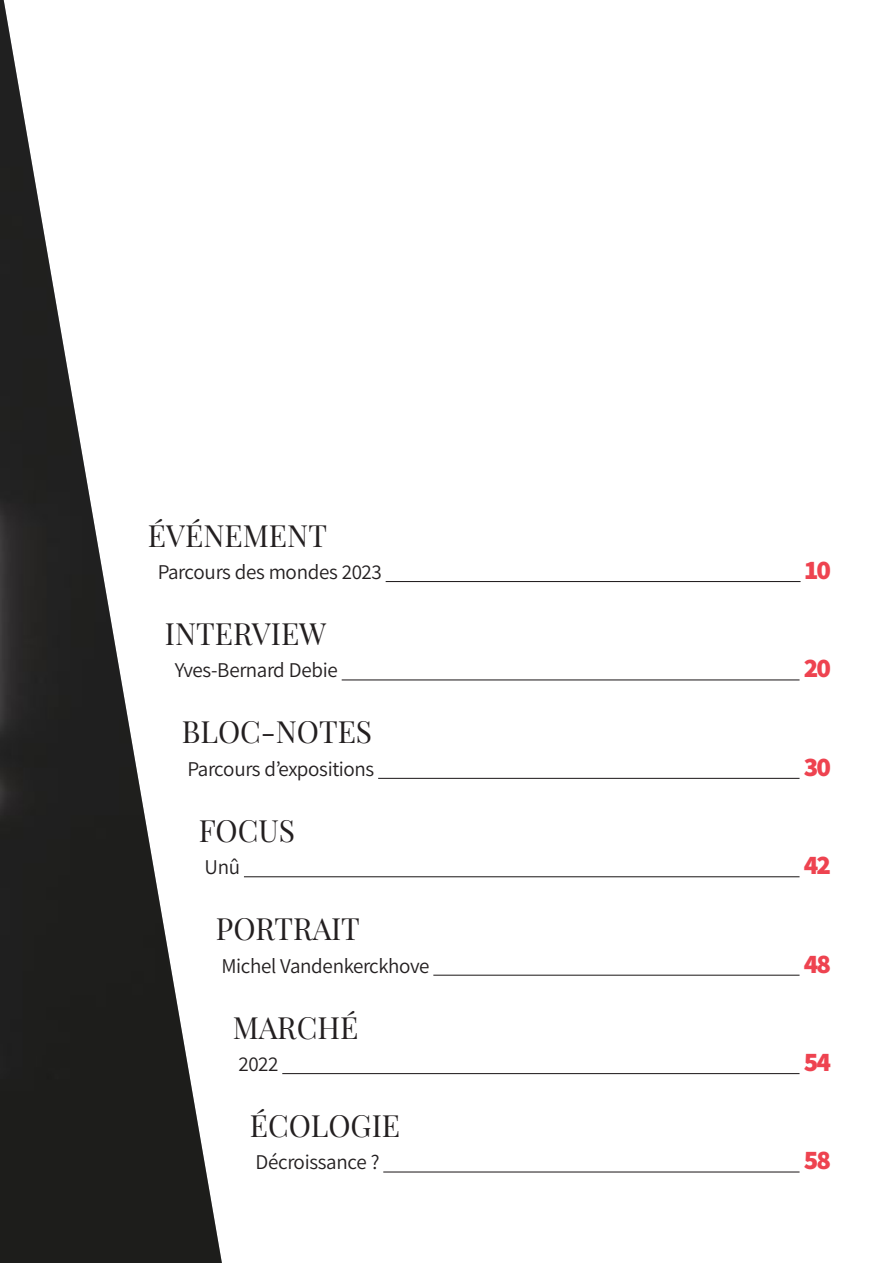
<style>
.page{position:relative;width:893px;height:1263px;background:#fff}
.page>*{position:absolute;margin:0;border:0;box-sizing:border-box;transform-origin:0 0}
.t1{font:30px "Playfair Display";color:#231f20}
.t2{font:800 27px "Assistant Roman";letter-spacing:-.07em;color:#ee4350}
.t3{font:21px "Assistant Roman";letter-spacing:-.015em;color:#231f20}
</style>
<div class="page">
<img style="left:0;top:0;width:222px;height:1263px">
<hr style="left:386px;top:581px;width:415px;height:1px;background:#231f20">
<hr style="left:342px;top:679px;width:457px;height:1px;background:#231f20">
<hr style="left:378px;top:778px;width:421px;height:1px;background:#231f20">
<hr style="left:244px;top:876px;width:555px;height:1px;background:#231f20">
<hr style="left:433px;top:975px;width:366px;height:1px;background:#231f20">
<hr style="left:282px;top:1073px;width:517px;height:1px;background:#231f20">
<hr style="left:383px;top:1171px;width:416px;height:1px;background:#231f20">
<h1 class="t1" style="left:148px;top:514px;width:181px">ÉVÉNEMENT</h1>
<p class="t3" style="left:158px;top:557px;width:226px">Parcours des mondes 2023</p>
<p class="t2" style="left:805px;top:551px;width:28px">10</p>
<h1 class="t1" style="left:165px;top:612px;width:163px">INTERVIEW</h1>
<p class="t3" style="left:175px;top:656px;width:165px">Yves-Bernard Debie</p>
<p class="t2" style="left:804px;top:650px;width:29px">20</p>
<h1 class="t1" style="left:182px;top:711px;width:192px">BLOC-NOTES</h1>
<p class="t3" style="left:187px;top:754px;width:188px">Parcours d’expositions</p>
<p class="t2" style="left:804px;top:748px;width:29px">30</p>
<h1 class="t1" style="left:199px;top:809px;width:98px">FOCUS</h1>
<p class="t3" style="left:204px;top:853px;width:37px">Unû</p>
<p class="t2" style="left:804px;top:846px;width:29px">42</p>
<h1 class="t1" style="left:216px;top:908px;width:145px">PORTRAIT</h1>
<p class="t3" style="left:221px;top:951px;width:209px">Michel Vandenkerckhove</p>
<p class="t2" style="left:804px;top:945px;width:29px">48</p>
<h1 class="t1" style="left:233px;top:1006px;width:127px">MARCHÉ</h1>
<p class="t3" style="left:238px;top:1049px;width:42px">2022</p>
<p class="t2" style="left:804px;top:1043px;width:29px">54</p>
<h1 class="t1" style="left:250px;top:1104px;width:152px">ÉCOLOGIE</h1>
<p class="t3" style="left:255px;top:1148px;width:126px">Décroissance ?</p>
<p class="t2" style="left:804px;top:1142px;width:29px">58</p>
</div>
